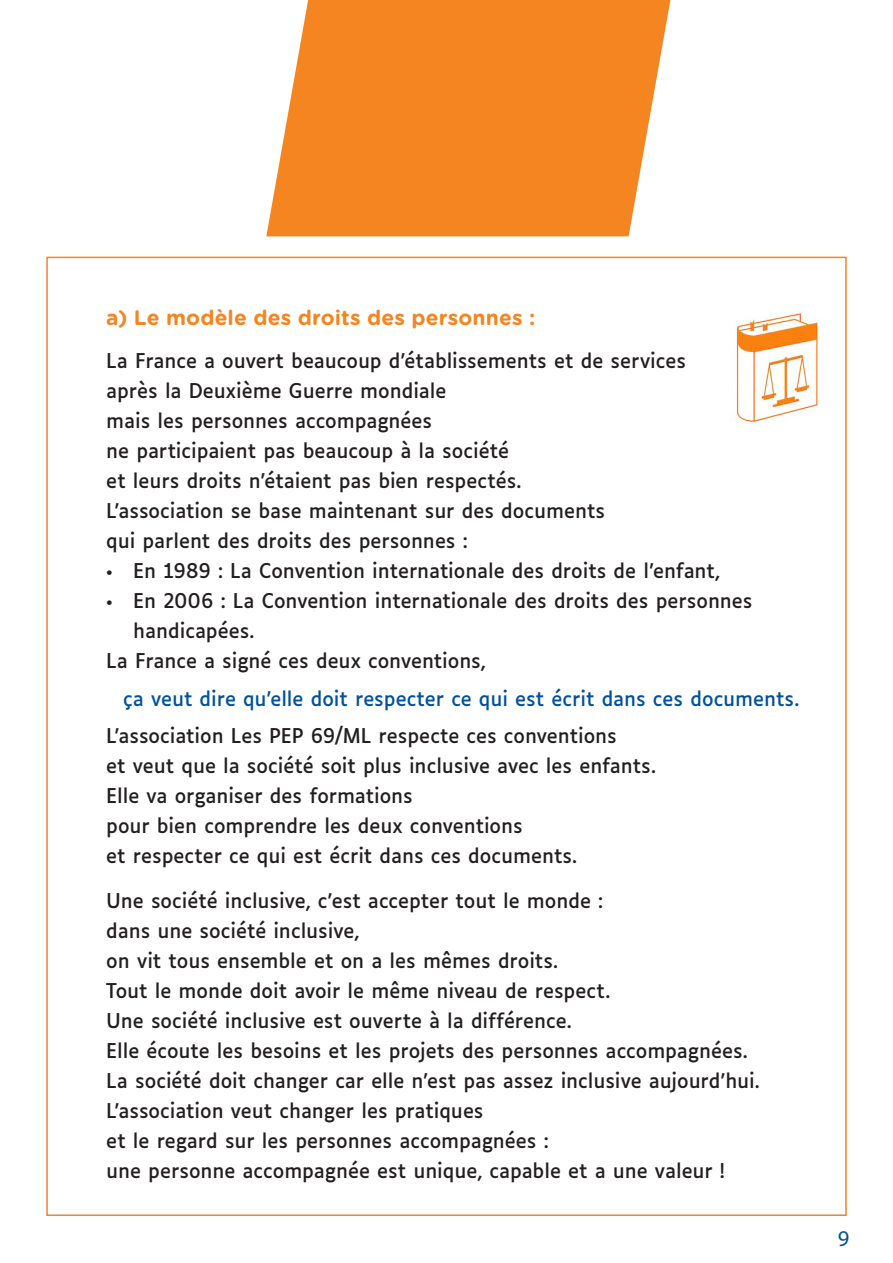
<style>
.page{position:relative;width:893px;height:1263px;background:#fff}
.page>*{position:absolute;margin:0;border:0;box-sizing:border-box;transform-origin:0 0}
.courant{font:22.5px "Myriad Pro";color:#01519b}
.courant-2{font:700 21px "Gotham Rounded";letter-spacing:.005em;color:#f58520}
.courant-3{font:19.5px/30px "Luciole";letter-spacing:-.005em;color:#231f20}
.courant-4{font:19.5px "Luciole";letter-spacing:-.005em;color:#01519b}
</style>
<div class="page">
<div style="left:46px;top:257px;width:801px;height:959px;background:#fff;border:2px solid #f58520"></div>
<svg style="left:266px;top:0;width:404px;height:236px;background:#f69137"></svg>
<img style="left:736px;top:312px;width:82px;height:111px">
<p class="courant-2" style="left:106px;top:302px;width:430px">a) Le modèle des droits des personnes :</p>
<p class="courant-3" style="left:106px;top:344px;width:581px">La France a ouvert beaucoup d’établissements et de services</p>
<p class="courant-3" style="left:106px;top:374px;width:342px">après la Deuxième Guerre mondiale</p>
<p class="courant-3" style="left:106px;top:404px;width:327px">mais les personnes accompagnées</p>
<p class="courant-3" style="left:106px;top:434px;width:404px">ne participaient pas beaucoup à la société</p>
<p class="courant-3" style="left:106px;top:464px;width:417px">et leurs droits n’étaient pas bien respectés.</p>
<p class="courant-3" style="left:106px;top:494px;width:500px">L’association se base maintenant sur des documents</p>
<p class="courant-3" style="left:106px;top:524px;width:363px">qui parlent des droits des personnes :</p>
<p class="courant-3" style="left:106px;top:554px;width:615px">• En 1989 : La Convention internationale des droits de l’enfant,</p>
<p class="courant-3" style="left:133px;top:584px;width:621px;text-indent:-27px">• En 2006 : La Convention internationale des droits des personnes handicapées.</p>
<p class="courant-3" style="left:106px;top:644px;width:381px">La France a signé ces deux conventions,</p>
<p class="courant-4" style="left:123px;top:681px;width:678px">ça veut dire qu’elle doit respecter ce qui est écrit dans ces documents.</p>
<p class="courant-3" style="left:106px;top:719px;width:512px">L’association Les PEP 69/ML respecte ces conventions</p>
<p class="courant-3" style="left:106px;top:749px;width:551px">et veut que la société soit plus inclusive avec les enfants.</p>
<p class="courant-3" style="left:106px;top:779px;width:308px">Elle va organiser des formations</p>
<p class="courant-3" style="left:106px;top:809px;width:418px">pour bien comprendre les deux conventions</p>
<p class="courant-3" style="left:106px;top:839px;width:472px">et respecter ce qui est écrit dans ces documents.</p>
<p class="courant-3" style="left:106px;top:884px;width:498px">Une société inclusive, c’est accepter tout le monde :</p>
<p class="courant-3" style="left:106px;top:914px;width:255px">dans une société inclusive,</p>
<p class="courant-3" style="left:106px;top:944px;width:453px">on vit tous ensemble et on a les mêmes droits.</p>
<p class="courant-3" style="left:106px;top:974px;width:506px">Tout le monde doit avoir le même niveau de respect.</p>
<p class="courant-3" style="left:106px;top:1004px;width:467px">Une société inclusive est ouverte à la différence.</p>
<p class="courant-3" style="left:106px;top:1034px;width:643px">Elle écoute les besoins et les projets des personnes accompagnées.</p>
<p class="courant-3" style="left:106px;top:1064px;width:655px">La société doit changer car elle n’est pas assez inclusive aujourd’hui.</p>
<p class="courant-3" style="left:106px;top:1094px;width:379px">L’association veut changer les pratiques</p>
<p class="courant-3" style="left:106px;top:1124px;width:444px">et le regard sur les personnes accompagnées :</p>
<p class="courant-3" style="left:106px;top:1154px;width:620px">une personne accompagnée est unique, capable et a une valeur !</p>
<p class="courant" style="left:838px;top:1225px;width:13px">9</p>
</div>
